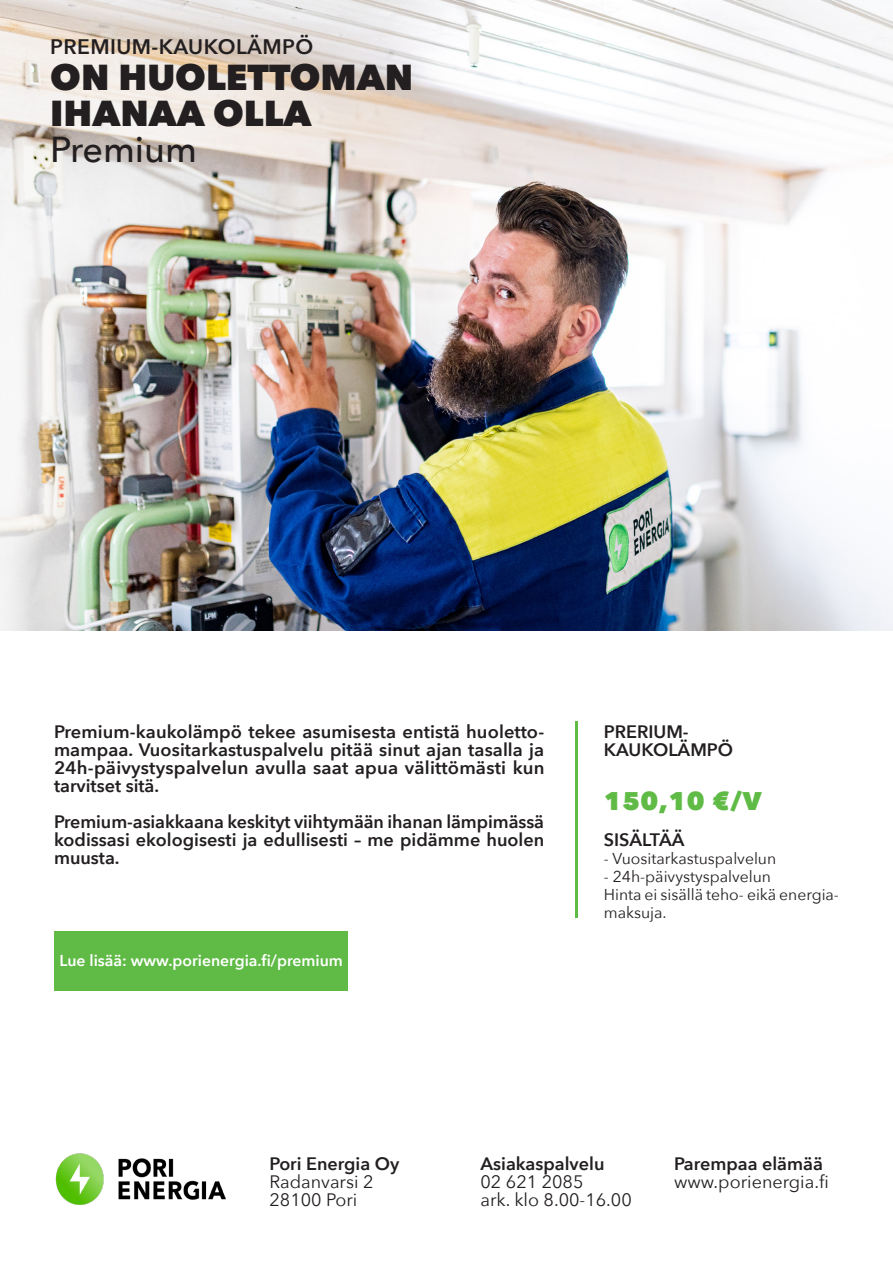
<style>
.page{position:relative;width:893px;height:1263px;background:#fff}
.page>*{position:absolute;margin:0;border:0;box-sizing:border-box;transform-origin:0 0}
.pääotsikko{font:800 36px "Avenir Next";color:#231f20}
.leipis{font:500 36px "Avenir Next";color:#231f20}
.paikkakunta{font:800 25.5px "Avenir Next";color:#60bb46}
.paikkakunta-2{font:600 21px "Avenir Next";letter-spacing:.02em;color:#231f20}
.väliotsikko{font:600 18px/18px "Avenir Next";color:#231f20;text-align:justify}
.väliotsikko-2{font:18px "Avenir Next";color:#231f20}
.leipis-2{font:600 18px "Avenir Next";color:#231f20}
.leipis-3{font:15.75px/18px "Avenir Next";color:#231f20}
.Väliotiskko_valkoinen{font:600 15.75px "Avenir Next";color:#fff}
</style>
<div class="page">
<img style="left:55px;top:1153px;width:171px;height:52px">
<img style="left:0;top:0;width:893px;height:630px">
<div style="left:54px;top:931px;width:294px;height:59px;background:#60bb46"></div>
<hr style="left:575px;top:721px;width:3px;height:196px;background:#60bb46">
<p class="paikkakunta-2" style="left:50px;top:29px;width:265px">PREMIUM-KAUKOLÄMPÖ</p>
<p class="pääotsikko" style="left:50px;top:55px;width:364px">ON HUOLETTOMAN</p>
<p class="pääotsikko" style="left:50px;top:91px;width:263px">IHANAA OLLA</p>
<p class="leipis" style="left:50px;top:119px;width:148px">Premium</p>
<p class="väliotsikko" style="left:54px;top:722px;width:492px">Premium-kaukolämpö tekee asumisesta entistä huoletto&shy;mampaa. Vuositarkastuspalvelu pitää sinut ajan tasalla ja 24h-päivystyspalvelun avulla saat apua välittömästi kun tarvitset sitä.</p>
<p class="väliotsikko" style="left:54px;top:812px;width:492px">Premium-asiakkaana keskityt viihtymään ihanan lämpimässä kodissasi ekologisesti ja edullisesti – me pidämme huolen muusta.</p>
<p class="Väliotiskko_valkoinen" style="left:60px;top:947px;width:285px">Lue lisää: www.porienergia.fi/premium</p>
<p class="väliotsikko" style="left:604px;top:722px;width:86px">PRERIUM-</p>
<p class="väliotsikko" style="left:604px;top:740px;width:131px">KAUKOLÄMPÖ</p>
<p class="paikkakunta" style="left:604px;top:785px;width:159px">150,10 €/V</p>
<p class="leipis-2" style="left:604px;top:824px;width:82px">SISÄLTÄÄ</p>
<p class="leipis-3" style="left:604px;top:849px;width:174px">- Vuositarkastuspalvelun</p>
<p class="leipis-3" style="left:604px;top:867px;width:169px">- 24h-päivystyspalvelun</p>
<p class="leipis-3" style="left:604px;top:885px;width:237px">Hinta ei sisällä teho- eikä energia&shy;maksuja.</p>
<p class="väliotsikko" style="left:270px;top:1154px;width:131px">Pori Energia Oy</p>
<p class="väliotsikko-2" style="left:270px;top:1167px;width:106px">Radanvarsi 2</p>
<p class="väliotsikko-2" style="left:270px;top:1185px;width:89px">28100 Pori</p>
<p class="väliotsikko" style="left:480px;top:1154px;width:125px">Asiakaspalvelu</p>
<p class="väliotsikko-2" style="left:480px;top:1167px;width:104px">02 621 2085</p>
<p class="väliotsikko-2" style="left:480px;top:1185px;width:153px">ark. klo 8.00-16.00</p>
<p class="väliotsikko" style="left:674px;top:1154px;width:151px">Parempaa elämää</p>
<p class="väliotsikko-2" style="left:674px;top:1167px;width:156px">www.porienergia.fi</p>
</div>
